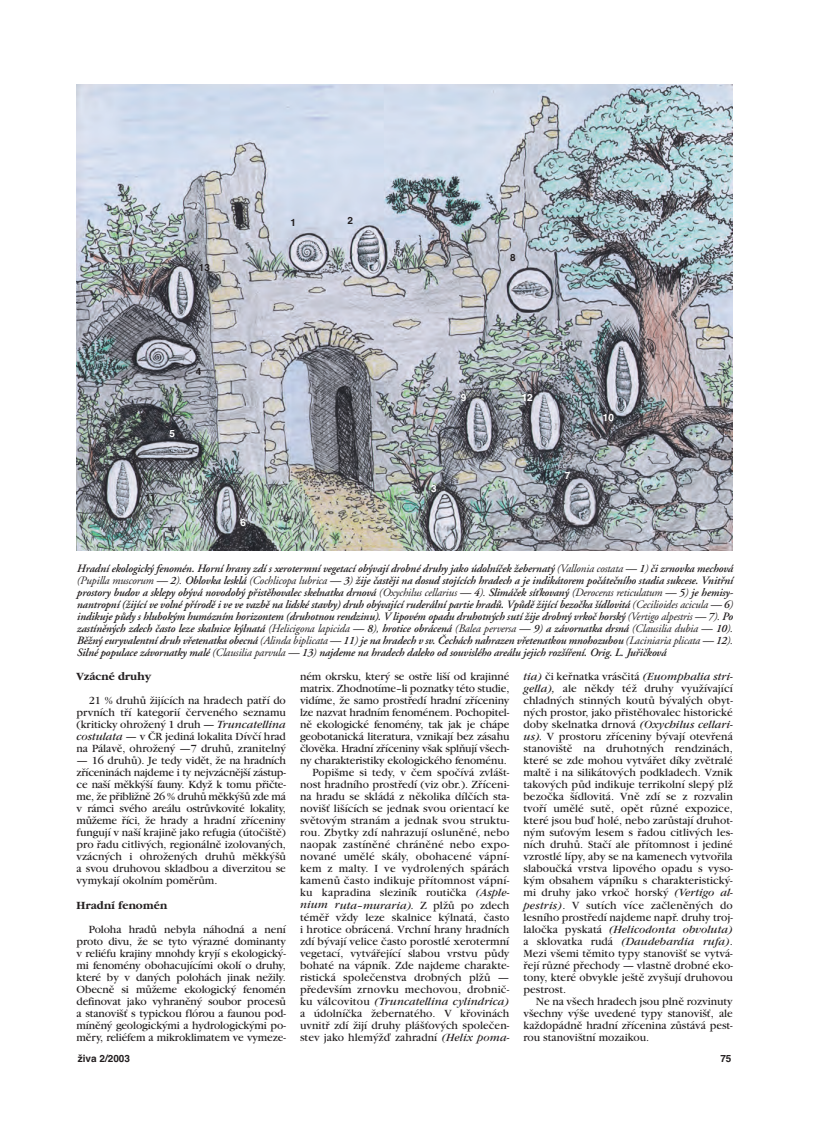
<style>
.page{position:relative;width:820px;height:1128px;background:#fff}
.page>*{position:absolute;margin:0;border:0;box-sizing:border-box;transform-origin:0 0}
.t1{font:11.5px/12px "Garamond CE";letter-spacing:.005em;color:#231f20;text-align:justify}
.t2{font:700 11.5px "Garamond CE";color:#231f20}
.t3{font:italic 600 11.25px/12px "Adobe Garamond CE";letter-spacing:-.015em;color:#231f20;text-align:justify}
.t4{font:700 10px "Helvetica CE";color:#231f20}
.t5{font:700 10px "Helvetica CE";color:#fff}
.s1{font-weight:400}
.s2{font-style:italic}
</style>
<div class="page">
<img style="left:76px;top:84px;width:657px;height:467px">
<p class="t4" style="left:199px;top:261px;width:13px">13</p>
<p class="t4" style="left:195px;top:366px;width:7px">4</p>
<p class="t5" style="left:169px;top:427px;width:7px">5</p>
<p class="t4" style="left:145px;top:492px;width:12px">11</p>
<p class="t5" style="left:240px;top:516px;width:7px">6</p>
<p class="t4" style="left:290px;top:216px;width:7px">1</p>
<p class="t4" style="left:347px;top:214px;width:7px">2</p>
<p class="t4" style="left:510px;top:251px;width:7px">8</p>
<p class="t5" style="left:460px;top:391px;width:7px">9</p>
<p class="t5" style="left:521px;top:391px;width:13px">12</p>
<p class="t5" style="left:431px;top:482px;width:7px">3</p>
<p class="t5" style="left:564px;top:470px;width:7px">7</p>
<p class="t5" style="left:602px;top:412px;width:13px">10</p>
<p class="t3" style="left:76px;top:564px;width:657px">Hradní ekologický fenomén. Horní hrany zdí s xerotermní vegetací obývají drobné druhy jako údolníček žebernatý <span class="s1">(Vallonia costata</span> — 1<span class="s1">)</span> či zrnovka mechová <span class="s1">(Pupilla muscorum</span> — 2<span class="s1">).</span> Oblovka lesklá <span class="s1">(Cochlicopa lubrica</span> — 3<span class="s1">)</span> žije častěji na dosud stojících hradech a je indikátorem počátečního stadia sukcese. Vnitřní prostory budov a sklepy obývá novodobý přistěhovalec skelnatka drnová <span class="s1">(Oxychilus cellarius</span> — 4<span class="s1">).</span> Slimáček síťkovaný <span class="s1">(Deroceras reticulatum</span> — 5<span class="s1">)</span> je hemisy&shy;nantropní (žijící ve volné přírodě i ve ve vazbě na lidské stavby) druh obývající ruderální partie hradů. Vpůdě žijící bezočka šídlovitá <span class="s1">(Cecilioides acicula</span> — 6<span class="s1">) </span>indikuje půdy s hlubokým humózním horizontem (druhotnou rendzinu). V lipovém opadu druhotných sutí žije drobný vrkoč horský <span class="s1">(Vertigo alpestris</span> — 7<span class="s1">).</span> Po zastíněných zdech často leze skalnice kýlnatá <span class="s1">(Helicigona lapicida</span> — 8<span class="s1">),</span> hrotice obrácená <span class="s1">(Balea perversa</span> — 9<span class="s1">)</span> a závornatka drsná <span class="s1">(Clausilia dubia</span> — 10<span class="s1">).<br></span>Běžný euryvalentní druh vřetenatka obecná <span class="s1">(Alinda biplicata</span> — 11<span class="s1">)</span> je na hradech v sv. Čechách nahrazen vřetenatkou mnohozubou <span class="s1">(Laciniaria plicata</span> — 12<span class="s1">).<br></span>Silné populace závornatky malé <span class="s1">(Clausilia parvula</span> — 13<span class="s1">)</span> najdeme na hradech daleko od souvislého areálu jejich rozšíření. Orig. L. Juřičková</p>
<p class="t2" style="left:76px;top:672px;width:76px">Vzácné druhy</p>
<p class="t1" style="left:76px;top:695px;width:211px;text-indent:12px">21 % druhů žijících na hradech patří do prvních tří kategorií červeného seznamu (kriticky ohrožený 1 druh — <span class="s2">Truncatellina costulata</span> — v ČR jediná lokalita Dívčí hrad na Pálavě, ohrožený —7 druhů, zranitelný</p>
<p class="t1" style="left:76px;top:755px;width:211px">— 16 druhů). Je tedy vidět, že na hradních zříceninách najdeme i ty nejvzácnější zástup&shy;ce naší měkkýší fauny. Když k tomu přičte&shy;me, že přibližně 26 % druhů měkkýšů zde má v rámci svého areálu ostrůvkovité lokality, můžeme říci, že hrady a hradní zříceniny fungují v naší krajině jako refugia (útočiště) pro řadu citlivých, regionálně izolovaných, vzácných i ohrožených druhů měkkýšů a svou druhovou skladbou a diverzitou se vymykají okolním poměrům.</p>
<p class="t2" style="left:76px;top:900px;width:92px">Hradní fenomén</p>
<p class="t1" style="left:76px;top:923px;width:211px;text-indent:12px">Poloha hradů nebyla náhodná a není proto divu, že se tyto výrazné dominanty v reliéfu krajiny mnohdy kryjí s ekologický&shy;mi fenomény obohacujícími okolí o druhy, které by v daných polohách jinak nežily.<br>Obecně si můžeme ekologický fenomén definovat jako vyhraněný soubor procesů a stanovišť s typickou flórou a faunou pod&shy;míněný geologickými a hydrologickými po&shy;měry, reliéfem a mikroklimatem ve vymeze-</p>
<p class="t1" style="left:300px;top:671px;width:211px;text-align:right">ném okrsku, který se ostře liší od krajinné matrix. Zhodnotíme–li poznatky této studie, vidíme, že samo prostředí hradní zříceniny lze nazvat hradním fenoménem. Pochopitel&shy;ně ekologické fenomény, tak jak je chápe geobotanická literatura, vznikají bez zásahu člověka. Hradní zříceniny však splňují všech&shy;ny charakteristiky ekologického fenoménu.<br>Popišme si tedy, v čem spočívá zvlášt&shy;nost hradního prostředí (viz obr.). Zříceni&shy;na hradu se skládá z několika dílčích sta&shy;novišť lišících se jednak svou orientací ke světovým stranám a jednak svou struktu&shy;rou. Zbytky zdí nahrazují osluněné, nebo naopak zastíněné chráněné nebo expo&shy;nované umělé skály, obohacené vápní&shy;kem z malty. I ve vydrolených spárách kamenů často indikuje přítomnost vápní&shy;ku kapradina sleziník routička <span class="s2">(Asple&shy;nium ruta–muraria).</span> Z plžů po zdech téměř vždy leze skalnice kýlnatá, často i hrotice obrácená. Vrchní hrany hradních zdí bývají velice často porostlé xerotermní vegetací, vytvářející slabou vrstvu půdy bohaté na vápník. Zde najdeme charakte&shy;ristická společenstva drobných plžů — především zrnovku mechovou, drobnič&shy;ku válcovitou <span class="s2">(Truncatellina cylindrica) </span>a údolníčka žebernatého. V křovinách uvnitř zdí žijí druhy plášťových společen&shy;stev jako hlemýžď zahradní <span class="s2">(Helix poma-</span></p>
<p class="t1" style="left:523px;top:671px;width:211px"><span class="s2">tia)</span> či keřnatka vrásčitá <span class="s2">(Euomphalia stri&shy;gella),</span> ale někdy též druhy využívající chladných stinných koutů bývalých obyt&shy;ných prostor, jako přistěhovalec historické doby skelnatka drnová <span class="s2">(Oxychilus cellari&shy;us).</span> V prostoru zříceniny bývají otevřená stanoviště na druhotných rendzinách, které se zde mohou vytvářet díky zvětralé maltě i na silikátových podkladech. Vznik takových půd indikuje terrikolní slepý plž bezočka šídlovitá. Vně zdí se z rozvalin tvoří umělé sutě, opět různé expozice, které jsou buď holé, nebo zarůstají druhot&shy;ným suťovým lesem s řadou citlivých les&shy;ních druhů. Stačí ale přítomnost i jediné vzrostlé lípy, aby se na kamenech vytvořila slaboučká vrstva lipového opadu s vyso&shy;kým obsahem vápníku s charakteristický&shy;mi druhy jako vrkoč horský <span class="s2">(Vertigo al&shy;pestris)</span>. V sutích více začleněných do lesního prostředí najdeme např. druhy troj&shy;laločka pyskatá <span class="s2">(Helicodonta obvoluta) </span>a sklovatka rudá <span class="s2">(Daudebardia rufa)</span>.<br>Mezi všemi těmito typy stanovišť se vytvá&shy;řejí různé přechody — vlastně drobné eko&shy;tony, které obvykle ještě zvyšují druhovou pestrost.</p>
<p class="t1" style="left:523px;top:995px;width:211px;text-indent:12px">Ne na všech hradech jsou plně rozvinuty všechny výše uvedené typy stanovišť, ale každopádně hradní zřícenina zůstává pest&shy;rou stanovištní mozaikou.</p>
<p class="t4" style="left:78px;top:1052px;width:54px">živa 2/2003</p>
<p class="t4" style="left:720px;top:1052px;width:13px">75</p>
</div>
